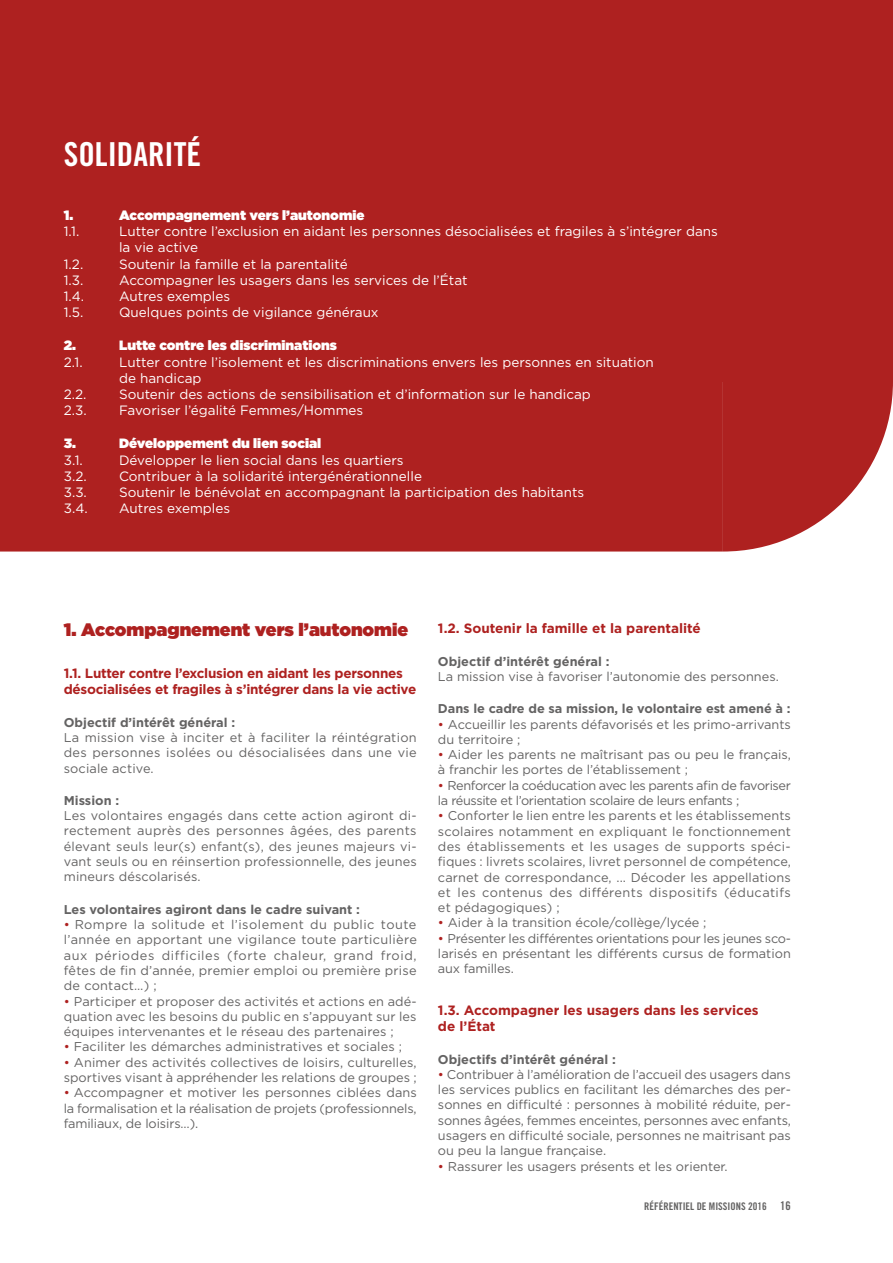
<style>
.page{position:relative;width:893px;height:1263px;background:#fff}
.page>*{position:absolute;margin:0;border:0;box-sizing:border-box;transform-origin:0 0}
.t1{font:33px "Trade Gothic Bold Cond Twenty";color:#fff}
.t2{font:900 18px "Gotham";color:#ae2120}
.t3{font:13.5px/16.2px "Gotham";color:#fff}
.t4{font:700 13.5px/16.2px "Gotham";letter-spacing:-.02em;color:#ae2120}
.t5{font:900 13.5px "Gotham";color:#fff}
.t6{font:700 13.5px/16.2px "Gotham";color:#ae2120}
.t7{font:12.75px/15.3px "Gotham";color:#646363;text-align:justify}
.t8{font:700 12.75px "Gotham";color:#646363}
.t9{font:12.75px/15.3px "Gotham";letter-spacing:-.03em;color:#646363}
.t10{font:10.5px "Trade Gothic Bold Cond Twenty";color:#646363}
.s1{color:#ae2120}
.s2{font-size:12px}
</style>
<div class="page">
<div style="left:0;top:0;width:723px;height:551px;background:#ae2120"></div>
<svg style="left:723px;top:381px;width:170px;height:170px"></svg>
<div style="left:723px;top:0;width:170px;height:381px;background:#ae2120"></div>
<h1 class="t1" style="left:64px;top:134px;width:139px">SOLIDARITÉ</h1>
<p class="t5" style="left:64px;top:206px;width:11px">1.</p>
<p class="t5" style="left:119px;top:206px;width:247px">Accompagnement vers l’autonomie</p>
<p class="t3" style="left:64px;top:223px;width:17px">1.1.</p>
<p class="t3" style="left:119px;top:223px;width:600px">Lutter contre l’exclusion en aidant les personnes désocialisées et fragiles à s’intégrer dans la vie active</p>
<p class="t3" style="left:64px;top:255px;width:21px">1.2.</p>
<p class="t3" style="left:119px;top:255px;width:230px">Soutenir la famille et la parentalité</p>
<p class="t3" style="left:64px;top:272px;width:21px">1.3.</p>
<p class="t3" style="left:119px;top:272px;width:350px">Accompagner les usagers dans les services de l’État</p>
<p class="t3" style="left:64px;top:288px;width:22px">1.4.</p>
<p class="t3" style="left:119px;top:288px;width:113px">Autres exemples</p>
<p class="t3" style="left:64px;top:304px;width:21px">1.5.</p>
<p class="t3" style="left:119px;top:304px;width:261px">Quelques points de vigilance généraux</p>
<p class="t5" style="left:64px;top:336px;width:14px">2.</p>
<p class="t5" style="left:119px;top:336px;width:219px">Lutte contre les discriminations</p>
<p class="t3" style="left:64px;top:353px;width:20px">2.1.</p>
<p class="t3" style="left:119px;top:353px;width:536px">Lutter contre l’isolement et les discriminations envers les personnes en situation de handicap</p>
<p class="t3" style="left:64px;top:386px;width:24px">2.2.</p>
<p class="t3" style="left:119px;top:386px;width:473px">Soutenir des actions de sensibilisation et d’information sur le handicap</p>
<p class="t3" style="left:64px;top:402px;width:24px">2.3.</p>
<p class="t3" style="left:119px;top:402px;width:246px">Favoriser l’égalité Femmes/Hommes</p>
<p class="t5" style="left:64px;top:434px;width:14px">3.</p>
<p class="t5" style="left:119px;top:434px;width:204px">Développement du lien social</p>
<p class="t3" style="left:64px;top:451px;width:21px">3.1.</p>
<p class="t3" style="left:119px;top:451px;width:286px">Développer le lien social dans les quartiers</p>
<p class="t3" style="left:64px;top:468px;width:24px">3.2.</p>
<p class="t3" style="left:119px;top:468px;width:304px">Contribuer à la solidarité intergénérationnelle</p>
<p class="t3" style="left:64px;top:484px;width:25px">3.3.</p>
<p class="t3" style="left:119px;top:484px;width:467px">Soutenir le bénévolat en accompagnant la participation des habitants</p>
<p class="t3" style="left:64px;top:500px;width:25px">3.4.</p>
<p class="t3" style="left:119px;top:500px;width:113px">Autres exemples</p>
<h2 class="t2" style="left:64px;top:617px;width:346px">1. Accompagnement vers l’autonomie</h2>
<p class="t4" style="left:64px;top:665px;width:354px">1.1. Lutter contre l’exclusion en aidant les personnes désocialisées et fragiles à s’intégrer dans la vie active</p>
<p class="t8" style="left:64px;top:714px;width:173px">Objectif d’intérêt général :</p>
<p class="t7" style="left:64px;top:729px;width:354px">La mission vise à inciter et à faciliter la réintégration des personnes isolées ou désocialisées dans une vie sociale active.</p>
<p class="t8" style="left:64px;top:793px;width:57px">Mission :</p>
<p class="t7" style="left:64px;top:808px;width:354px">Les volontaires engagés dans cette action agiront di&shy;rectement auprès des personnes âgées, des parents élevant seuls leur(s) enfant(s), des jeunes majeurs vi&shy;vant seuls ou en réinsertion professionnelle, des jeunes mineurs déscolarisés.</p>
<p class="t8" style="left:64px;top:901px;width:298px">Les volontaires agiront dans le cadre suivant :</p>
<p class="t7" style="left:64px;top:916px;width:355px"><span class="s1">•</span> Rompre la solitude et l’isolement du public toute l’année en apportant une vigilance toute particulière aux périodes difficiles (forte chaleur, grand froid, fêtes de fin d’année, premier emploi ou première prise de contact…) ;</p>
<p class="t7" style="left:64px;top:993px;width:354px"><span class="s1">•</span> Participer et proposer des activités et actions en adé&shy;quation avec les besoins du public en s’appuyant sur les équipes intervenantes et le réseau des partenaires ;</p>
<p class="t7" style="left:64px;top:1039px;width:340px"><span class="s1">•</span> Faciliter les démarches administratives et sociales ;</p>
<p class="t7" style="left:64px;top:1054px;width:354px"><span class="s1">•</span> Animer des activités collectives de loisirs, culturelles, sportives visant à appréhender les relations de groupes ;</p>
<p class="t7" style="left:64px;top:1085px;width:355px"><span class="s1">•</span> Accompagner et motiver les personnes ciblées dans la formalisation et la réalisation de projets (professionnels, familiaux, de loisirs…).</p>
<p class="t6" style="left:438px;top:620px;width:264px">1.2. Soutenir la famille et la parentalité</p>
<p class="t8" style="left:438px;top:653px;width:173px">Objectif d’intérêt général :</p>
<p class="t7" style="left:438px;top:668px;width:342px">La mission vise à favoriser l’autonomie des personnes.</p>
<p class="t8" style="left:438px;top:701px;width:354px">Dans le cadre de sa mission, le volontaire est amené à :</p>
<p class="t7" style="left:438px;top:716px;width:354px"><span class="s1">•</span> Accueillir les parents défavorisés et les primo-arrivants du territoire ;</p>
<p class="t7" style="left:438px;top:747px;width:354px"><span class="s1">•</span> Aider les parents ne maîtrisant pas ou peu le français, à franchir les portes de l’établissement ;</p>
<p class="t9" style="left:438px;top:777px;width:354px"><span class="s1">•</span> Renforcer la coéducation avec les parents afin de favoriser la réussite et l’orientation scolaire de leurs enfants ;</p>
<p class="t7" style="left:438px;top:808px;width:355px"><span class="s1">•</span> Conforter le lien entre les parents et les établissements scolaires notamment en expliquant le fonctionnement des établissements et les usages de supports spéci&shy;fiques : livrets scolaires, livret personnel de compétence, carnet de correspondance, ... Décoder les appellations et les contenus des différents dispositifs (éducatifs et pédagogiques) ;</p>
<p class="t7" style="left:438px;top:915px;width:270px"><span class="s1">•</span> Aider à la transition école/collège/lycée ;</p>
<p class="t7" style="left:438px;top:930px;width:355px"><span class="s1">•</span> Présenter les différentes orientations pour les jeunes sco&shy;larisés en présentant les différents cursus de formation aux familles.</p>
<p class="t6" style="left:438px;top:1002px;width:322px">1.3. Accompagner les usagers dans les services de l’État</p>
<p class="t8" style="left:438px;top:1051px;width:179px">Objectifs d’intérêt général :</p>
<p class="t7" style="left:438px;top:1066px;width:355px"><span class="s1">•</span> Contribuer à l’amélioration de l’accueil des usagers dans les services publics en facilitant les démarches des per&shy;sonnes en difficulté : personnes à mobilité réduite, per&shy;sonnes âgées, femmes enceintes, personnes avec enfants, usagers en difficulté sociale, personnes ne maitrisant pas ou peu la langue française.</p>
<p class="t7" style="left:438px;top:1158px;width:291px"><span class="s1">•</span> Rassurer les usagers présents et les orienter.</p>
<p class="t10" style="left:644px;top:1200px;width:148px">RÉFÉRENTIEL DE MISSIONS 2016 <span class="s2">16</span></p>
</div>
